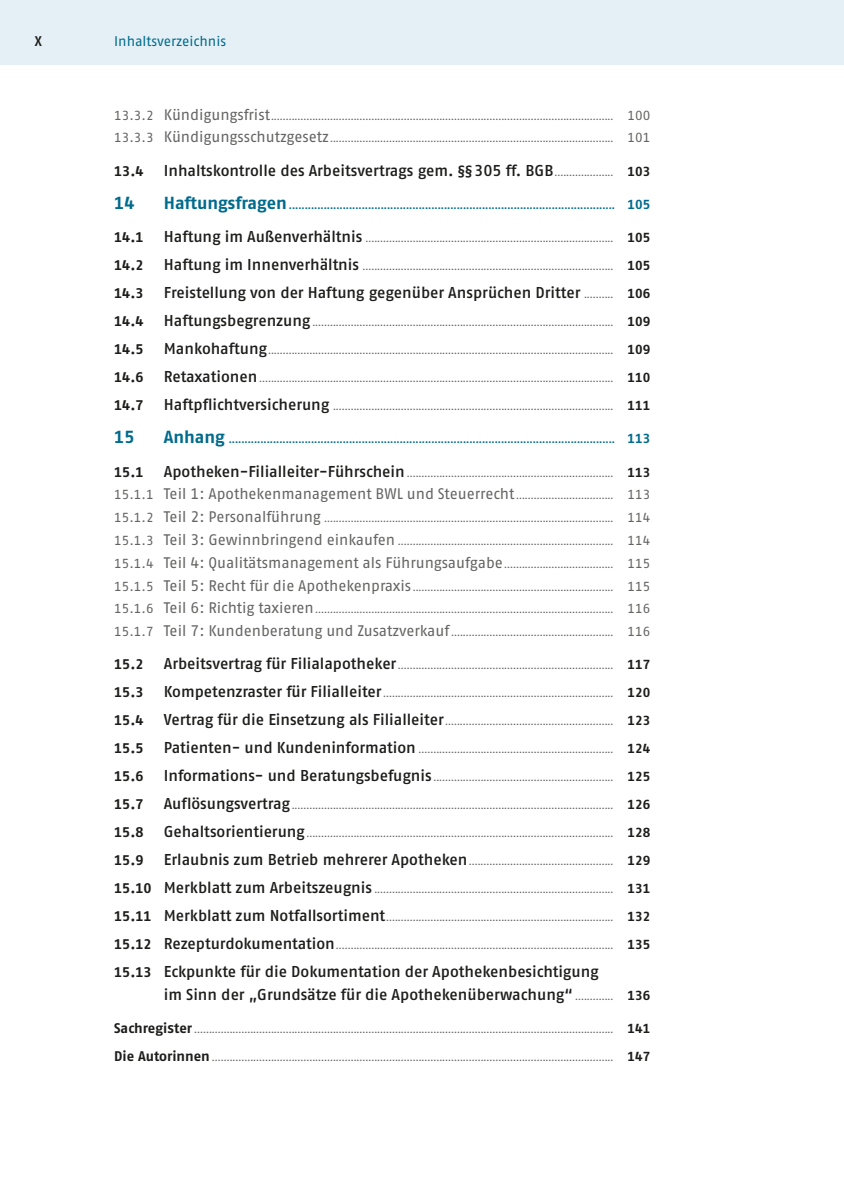
<style>
.page{position:relative;width:844px;height:1191px;background:#fff}
.page>*{position:absolute;margin:0;border:0;box-sizing:border-box;transform-origin:0 0}
.t1{font:700 17.5px "Fago Pro";color:#006b8d}
.t2{font:600 15.75px/22.8px "Fago Pro";letter-spacing:-.005em;color:#1d1d1b}
.t3{font:15.4px "Fago Pro";letter-spacing:-.005em;color:#646463}
.t4{font:700 14px "Fago Pro";color:#1d1d1b}
.t5{font:14px "Fago Pro";color:#006b8d}
.t6{font:600 14px "Fago Pro";color:#1d1d1b}
.t7{font:13.12px "Fago Pro";color:#006b8d}
.t8{font:10.5px/22.8px "Fago Pro";color:#646463}
.s1{font-size:13.12px}
.s2{font-size:15.4px}
.s3{font-weight:400;font-size:10.5px;color:#646463}
.s4{font-weight:700;font-size:13.12px}
.s5{font-weight:700;font-size:17.5px}
.s6{font-weight:700}
.s7{font-weight:600;font-size:15.75px;color:#1d1d1b}
.s8{font-weight:700;font-size:13.12px;color:#1d1d1b}
.s9{font-size:10.5px}
.s10{font-weight:700;font-size:14px;color:#1d1d1b}
.s11{font-weight:700;font-size:14px}
</style>
<div class="page">
<div style="left:114px;top:0;width:729px;height:64px;background:#e4f0f5"></div>
<div style="left:0;top:0;width:114px;height:64px;background:#e4f0f5"></div>
<h3 class="t6" style="left:35px;top:32px;width:9px">X</h3>
<h3 class="t5" style="left:114px;top:32px;width:113px">Inhaltsverzeichnis</h3>
<p class="t8" style="left:114px;top:105px;width:537px"><span class="s1">13.3.2</span> <span class="s2">Kündigungsfrist</span>.................................................................................................................... <span class="s1">100<br>13.3.3</span> <span class="s2">Kündigungsschutzgesetz</span>................................................................................................ <span class="s1">101</span></p>
<h3 class="t4" style="left:114px;top:162px;width:31px">13.4</h3>
<h2 class="t2" style="left:164px;top:159px;width:488px">Inhaltskontrolle des Arbeitsvertrags gem. §§305 ff. BGB<span class="s3">....................</span> <span class="s4">103</span></h2>
<h1 class="t1" style="left:114px;top:192px;width:22px">14</h1>
<p class="t7" style="left:164px;top:196px;width:488px"><span class="s5">Haftungsfragen</span> ....................................................................................................... <span class="s6">105</span></p>
<h3 class="t4" style="left:114px;top:229px;width:31px">14.1</h3>
<p class="t8" style="left:164px;top:227px;width:488px"><span class="s7">Haftung im Außenverhältnis</span> .................................................................................... <span class="s8">105</span></p>
<h3 class="t4" style="left:114px;top:257px;width:31px">14.2</h3>
<p class="t8" style="left:164px;top:255px;width:488px"><span class="s7">Haftung im Innenverhältnis</span> ..................................................................................... <span class="s8">105</span></p>
<h3 class="t4" style="left:114px;top:285px;width:31px">14.3</h3>
<h2 class="t2" style="left:164px;top:281px;width:488px">Freistellung von der Haftung gegenüber Ansprüchen Dritter <span class="s3">..........</span> <span class="s4">106</span></h2>
<h3 class="t4" style="left:114px;top:313px;width:31px">14.4</h3>
<p class="t8" style="left:164px;top:311px;width:488px"><span class="s7">Haftungsbegrenzung</span> ...................................................................................................... <span class="s8">109</span></p>
<h3 class="t4" style="left:114px;top:341px;width:31px">14.5</h3>
<p class="t8" style="left:164px;top:339px;width:488px"><span class="s7">Mankohaftung</span>..................................................................................................................... <span class="s8">109</span></p>
<h3 class="t4" style="left:114px;top:369px;width:31px">14.6</h3>
<p class="t8" style="left:164px;top:367px;width:488px"><span class="s7">Retaxationen</span> ........................................................................................................................ <span class="s8">110</span></p>
<h3 class="t4" style="left:114px;top:397px;width:31px">14.7</h3>
<p class="t8" style="left:164px;top:395px;width:488px"><span class="s7">Haftpflichtversicherung</span> ............................................................................................... <span class="s8">111</span></p>
<h1 class="t1" style="left:114px;top:427px;width:22px">15</h1>
<p class="t7" style="left:164px;top:431px;width:488px"><span class="s5">Anhang</span> .......................................................................................................................... <span class="s6">113</span></p>
<h3 class="t4" style="left:114px;top:463px;width:31px">15.1</h3>
<p class="t8" style="left:164px;top:461px;width:488px"><span class="s7">Apotheken-Filialleiter-Führschein</span> ...................................................................... <span class="s8">113</span></p>
<h3 class="t3" style="left:114px;top:485px;width:537px"><span class="s1">15.1.1</span> Teil 1: Apothekenmanagement BWL und Steuerrecht<span class="s9">.................................</span> <span class="s1">113</span></h3>
<p class="t8" style="left:114px;top:507px;width:537px"><span class="s1">15.1.2</span> <span class="s2">Teil 2: Personalführung</span> .................................................................................................. <span class="s1">114<br>15.1.3</span> <span class="s2">Teil 3: Gewinnbringend einkaufen</span> ......................................................................... <span class="s1">114</span></p>
<h3 class="t3" style="left:114px;top:553px;width:537px"><span class="s1">15.1.4</span> Teil 4: Qualitätsmanagement als Führungsaufgabe<span class="s9">.....................................</span> <span class="s1">115</span></h3>
<p class="t8" style="left:114px;top:575px;width:537px;text-align:justify"><span class="s1">15.1.5</span> <span class="s2">Teil 5: Recht für die Apothekenpraxis</span> .................................................................... <span class="s1">115<br>15.1.6</span> <span class="s2">Teil 6: Richtig taxieren</span> ..................................................................................................... <span class="s1">116<br>15.1.7</span> <span class="s2">Teil 7: Kundenberatung und Zusatzverkauf</span>....................................................... <span class="s1">116</span></p>
<h3 class="t4" style="left:114px;top:656px;width:31px">15.2</h3>
<p class="t8" style="left:164px;top:654px;width:488px"><span class="s7">Arbeitsvertrag für Filialapotheker</span> ......................................................................... <span class="s8">117</span></p>
<h3 class="t4" style="left:114px;top:684px;width:31px">15.3</h3>
<p class="t8" style="left:164px;top:682px;width:488px"><span class="s7">Kompetenzraster für Filialleiter</span> .............................................................................. <span class="s8">120</span></p>
<h3 class="t4" style="left:114px;top:712px;width:31px">15.4</h3>
<p class="t8" style="left:164px;top:710px;width:488px"><span class="s7">Vertrag für die Einsetzung als Filialleiter</span> ......................................................... <span class="s8">123</span></p>
<h3 class="t4" style="left:114px;top:740px;width:31px">15.5</h3>
<p class="t8" style="left:164px;top:738px;width:488px"><span class="s7">Patienten- und Kundeninformation</span> .................................................................. <span class="s8">124</span></p>
<h3 class="t4" style="left:114px;top:768px;width:31px">15.6</h3>
<p class="t8" style="left:164px;top:766px;width:488px"><span class="s7">Informations- und Beratungsbefugnis</span> ............................................................. <span class="s8">125</span></p>
<h3 class="t4" style="left:114px;top:796px;width:31px">15.7</h3>
<p class="t8" style="left:164px;top:794px;width:488px"><span class="s7">Auflösungsvertrag</span> ............................................................................................................. <span class="s8">126</span></p>
<h3 class="t4" style="left:114px;top:824px;width:31px">15.8</h3>
<p class="t8" style="left:164px;top:822px;width:488px"><span class="s7">Gehaltsorientierung</span> ........................................................................................................ <span class="s8">128</span></p>
<h3 class="t4" style="left:114px;top:852px;width:31px">15.9</h3>
<p class="t8" style="left:164px;top:850px;width:488px"><span class="s7">Erlaubnis zum Betrieb mehrerer Apotheken</span> ................................................. <span class="s8">129</span></p>
<p class="t8" style="left:114px;top:878px;width:537px"><span class="s10">15.10</span> <span class="s7">Merkblatt zum Arbeitszeugnis</span> ................................................................................. <span class="s8">131</span></p>
<p class="t8" style="left:114px;top:906px;width:537px"><span class="s10">15.11</span> <span class="s7">Merkblatt zum Notfallsortiment</span>............................................................................. <span class="s8">132</span></p>
<p class="t8" style="left:114px;top:934px;width:537px"><span class="s10">15.12</span> <span class="s7">Rezepturdokumentation</span>.............................................................................................. <span class="s8">135</span></p>
<h2 class="t2" style="left:164px;top:960px;width:488px;text-indent:-50px"><span class="s11">15.13</span> Eckpunkte für die Dokumentation der Apothekenbesichtigung<br>im Sinn der „Grundsätze für die Apothekenüberwachung“ <span class="s3">.............</span> <span class="s4">136</span></h2>
<p class="t8" style="left:114px;top:1017px;width:537px"><span class="s10">SachregiSter</span> .............................................................................................................................................. <span class="s8">141</span></p>
<p class="t8" style="left:114px;top:1045px;width:537px"><span class="s10">Die Autorinnen</span> ........................................................................................................................................ <span class="s8">147</span></p>
</div>
